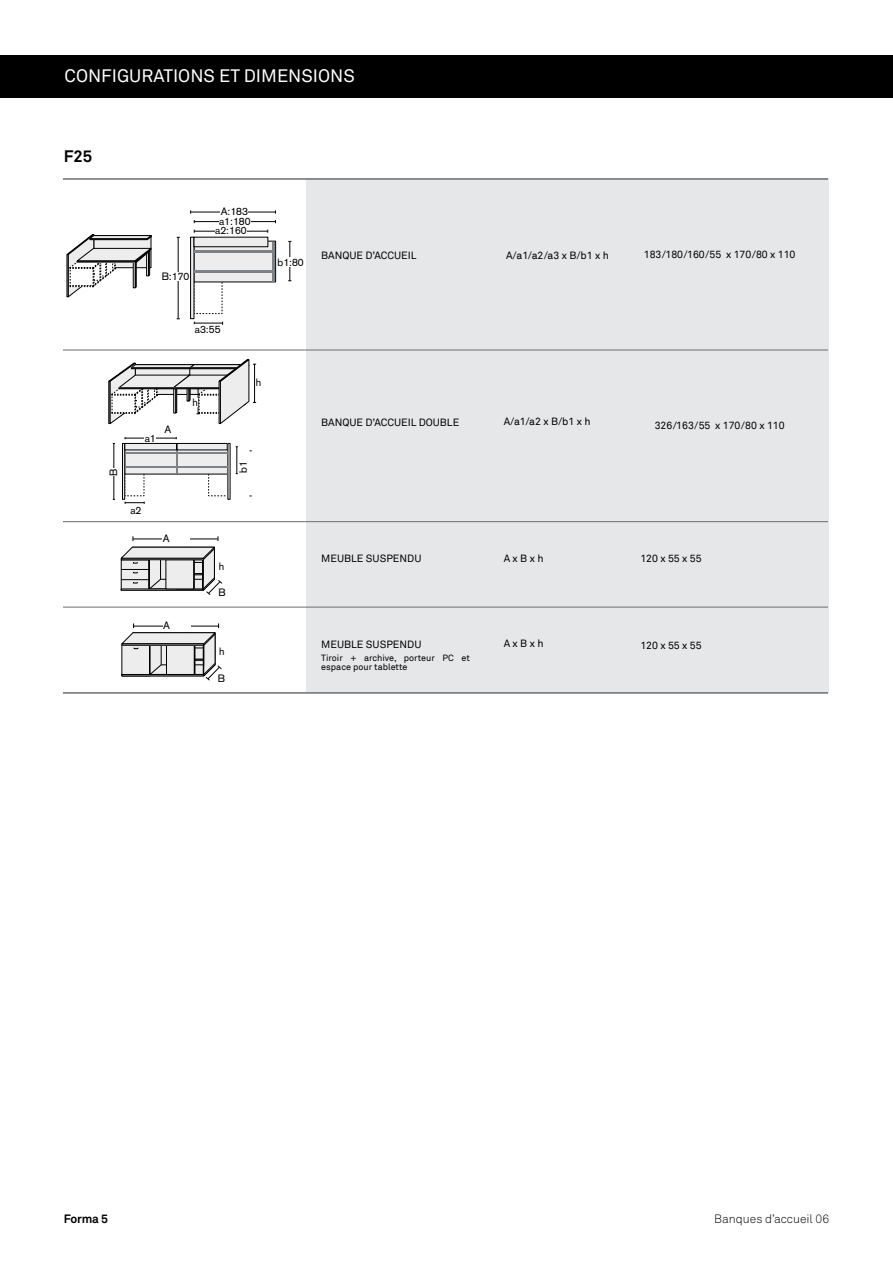
<style>
.page{position:relative;width:893px;height:1263px;background:#fff}
.page>*{position:absolute;margin:0;border:0;box-sizing:border-box;transform-origin:0 0}
.t1{font:18px "Akkurat";color:#fff}
.t2{font:700 16.5px "Akkurat";color:#000}
.t3{font:300 12px "Akkurat";color:#000}
.t4{font:700 12px "Akkurat";letter-spacing:-.02em;color:#000}
.t5{font:10.5px "Akkurat";color:#000}
.t6{font:10.5px/9.6px "Akzidenz Grotesk";color:#000;text-align:center}
.t7{font:9px/9px "Akkurat";color:#000}
</style>
<div class="page">
<div style="left:0;top:55px;width:893px;height:43px;background:#000"></div>
<div style="left:307px;top:179px;width:522px;height:514px;background:#e5e7e8"></div>
<hr style="left:63px;top:178px;width:765px;height:2px;background:#6d6d71">
<hr style="left:63px;top:692px;width:765px;height:2px;background:#6d6d71">
<hr style="left:63px;top:350px;width:765px;height:1px;background:#6d6d71">
<hr style="left:63px;top:521px;width:765px;height:1px;background:#6d6d71">
<hr style="left:63px;top:607px;width:765px;height:1px;background:#6d6d71">
<div style="left:125px;top:446px;width:52px;height:28px;background:#ededee"></div>
<div style="left:122px;top:443px;width:3px;height:56px;border:1px solid #000"></div>
<hr style="left:125px;top:452px;width:51px;height:2px;background:#7f8284">
<hr style="left:125px;top:466px;width:51px;height:2px;background:#7f8284">
<svg style="left:208px;top:474px;width:20px;height:23px"></svg>
<div style="left:177px;top:446px;width:51px;height:28px;background:#ededee"></div>
<hr style="left:177px;top:452px;width:51px;height:2px;background:#7f8284">
<hr style="left:177px;top:466px;width:51px;height:2px;background:#7f8284">
<hr style="left:176px;top:447px;width:2px;height:27px;background:#7f8284">
<div style="left:125px;top:443px;width:51px;height:7px;background:#ededee"></div>
<div style="left:125px;top:443px;width:52px;height:7px;border:1px solid #000"></div>
<div style="left:177px;top:443px;width:50px;height:7px;background:#ededee"></div>
<div style="left:177px;top:443px;width:50px;height:7px;border:1px solid #000"></div>
<svg style="left:236px;top:446px;width:2px;height:28px"></svg>
<hr style="left:125px;top:438px;width:51px;height:1px;background:#000">
<hr style="left:114px;top:443px;width:1px;height:56px;background:#000">
<svg style="left:124px;top:453px;width:21px;height:51px"></svg>
<div style="left:109px;top:468px;width:8px;height:8px;background:#fff"></div>
<div style="left:145px;top:434px;width:11px;height:8px;background:#fff"></div>
<svg style="left:108px;top:359px;width:148px;height:65px"></svg>
<div style="left:193px;top:398px;width:5px;height:8px;background:#fff"></div>
<svg style="left:120px;top:536px;width:103px;height:59px"></svg>
<div style="left:163px;top:534px;width:27px;height:8px;background:#fff"></div>
<div style="left:219px;top:562px;width:24px;height:9px;background:#fff"></div>
<div style="left:218px;top:588px;width:31px;height:10px;background:#fff"></div>
<svg style="left:121px;top:623px;width:101px;height:58px"></svg>
<div style="left:203px;top:645px;width:1px;height:30px;border:1px solid #000"></div>
<svg style="left:66px;top:234px;width:86px;height:64px"></svg>
<div style="left:77px;top:261px;width:58px;height:1px;border:1px solid #000"></div>
<svg style="left:194px;top:282px;width:29px;height:32px"></svg>
<div style="left:194px;top:241px;width:82px;height:41px;background:#ededee"></div>
<div style="left:194px;top:241px;width:82px;height:41px;border:1px solid #000"></div>
<div style="left:190px;top:237px;width:4px;height:82px;border:1px solid #000"></div>
<hr style="left:273px;top:242px;width:2px;height:39px;background:#7f8284">
<hr style="left:194px;top:250px;width:79px;height:2px;background:#7f8284">
<hr style="left:194px;top:271px;width:79px;height:2px;background:#7f8284">
<div style="left:194px;top:237px;width:74px;height:10px;background:#ededee"></div>
<hr style="left:191px;top:212px;width:85px;height:1px;background:#000">
<hr style="left:194px;top:221px;width:82px;height:1px;background:#000">
<hr style="left:194px;top:231px;width:74px;height:1px;background:#000">
<div style="left:221px;top:207px;width:27px;height:8px;background:#fff"></div>
<div style="left:219px;top:217px;width:32px;height:8px;background:#fff"></div>
<div style="left:215px;top:226px;width:32px;height:8px;background:#fff"></div>
<hr style="left:290px;top:241px;width:1px;height:40px;background:#000">
<div style="left:282px;top:257px;width:17px;height:10px;background:#fff"></div>
<hr style="left:178px;top:237px;width:1px;height:82px;background:#000">
<div style="left:162px;top:272px;width:28px;height:8px;background:#fff"></div>
<svg style="left:194px;top:322px;width:29px;height:3px"></svg>
<h1 class="t1" style="left:65px;top:66px;width:292px">CONFIGURATIONS ET DIMENSIONS</h1>
<h2 class="t2" style="left:64px;top:146px;width:30px">F25</h2>
<p class="t6" style="left:162px;top:271px;width:29px">B:170</p>
<p class="t6" style="left:215px;top:207px;width:37px">A:183 a1:180 a2:160</p>
<p class="t6" style="left:278px;top:257px;width:28px">b1:80</p>
<p class="t5" style="left:321px;top:249px;width:97px">BANQUE D’ACCUEIL</p>
<p class="t6" style="left:195px;top:324px;width:27px">a3:55</p>
<p class="t6" style="left:145px;top:433px;width:13px">a1</p>
<p class="t6" style="left:164px;top:424px;width:8px">A</p>
<p class="t6" style="left:193px;top:398px;width:7px">h</p>
<p class="t6" style="left:109px;top:476px;width:9px;rotate:-90deg">B</p>
<p class="t6" style="left:238px;top:473px;width:13px;rotate:-90deg">b1</p>
<p class="t6" style="left:130px;top:506px;width:13px">a2</p>
<p class="t6" style="left:163px;top:533px;width:8px">A</p>
<p class="t6" style="left:219px;top:561px;width:7px">h</p>
<p class="t6" style="left:218px;top:588px;width:9px">B</p>
<p class="t6" style="left:256px;top:378px;width:7px">h</p>
<p class="t6" style="left:163px;top:621px;width:8px">A</p>
<p class="t6" style="left:219px;top:647px;width:7px">h</p>
<p class="t6" style="left:218px;top:673px;width:9px">B</p>
<p class="t5" style="left:321px;top:416px;width:139px">BANQUE D’ACCUEIL DOUBLE</p>
<p class="t5" style="left:321px;top:552px;width:102px">MEUBLE SUSPENDU</p>
<p class="t5" style="left:321px;top:638px;width:102px">MEUBLE SUSPENDU</p>
<p class="t7" style="left:321px;top:653px;width:150px">Tiroir + archive, porteur PC et espace pour tablette</p>
<p class="t5" style="left:506px;top:249px;width:104px">A/a1/a2/a3 x B/b1 x h</p>
<p class="t5" style="left:644px;top:249px;width:153px">183/180/160/55 x 170/80 x 110</p>
<p class="t5" style="left:504px;top:416px;width:88px">A/a1/a2 x B/b1 x h</p>
<p class="t5" style="left:655px;top:419px;width:132px">326/163/55 x 170/80 x 110</p>
<p class="t5" style="left:504px;top:552px;width:41px">A x B x h</p>
<p class="t5" style="left:640px;top:552px;width:63px">120 x 55 x 55</p>
<p class="t5" style="left:504px;top:638px;width:41px">A x B x h</p>
<p class="t5" style="left:640px;top:639px;width:63px">120 x 55 x 55</p>
<p class="t4" style="left:64px;top:1211px;width:46px">Forma 5</p>
<p class="t3" style="left:714px;top:1211px;width:116px">Banques d’accueil 06</p>
</div>
